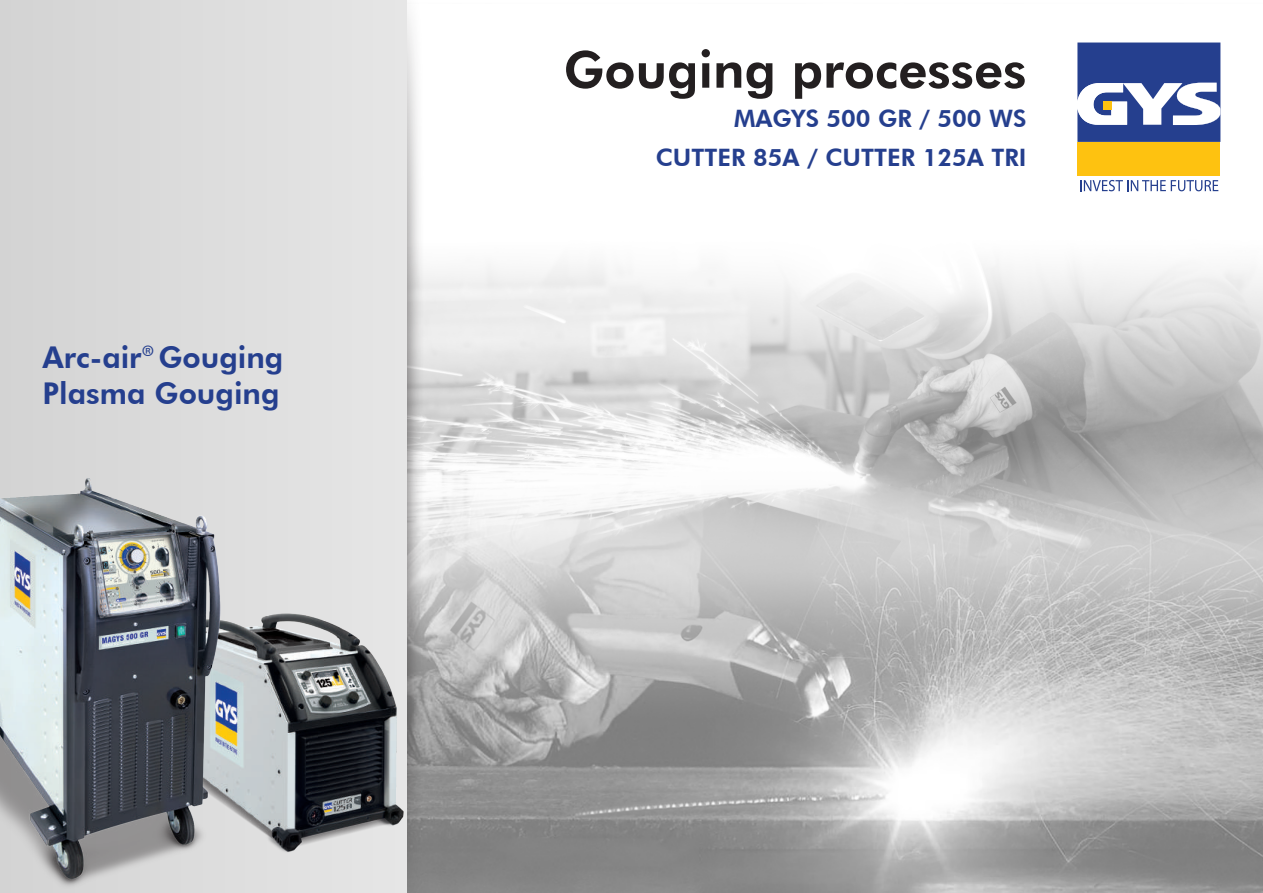
<style>
.page{position:relative;width:1263px;height:893px;background:#fff}
.page>*{position:absolute;margin:0;border:0;box-sizing:border-box;transform-origin:0 0}
.t1{font:800 51px "Futura BT";color:#231f20}
.t2{font:800 30px/36px "Futura BT";color:#253f8e}
.t3{font:800 24px/39px "Futura BT";color:#253f8e;text-align:right}
.s1{font-family:"Myriad Pro";font-weight:300;font-size:33px}
</style>
<div class="page">
<img style="left:424px;top:42px;width:839px;height:851px">
<div style="left:0;top:0;width:424px;height:893px;background:#231f20;opacity:.5"></div>
<div style="left:0;top:0;width:406px;height:893px;background:#dedede"></div>
<div style="left:1077px;top:142px;width:143px;height:33px;background:#fec210"></div>
<svg style="left:1077px;top:43px;width:143px;height:99px"></svg>
<svg style="left:1080px;top:180px;width:138px;height:11px"></svg>
<img style="left:233px;top:603px;width:176px;height:256px">
<img style="left:0;top:468px;width:233px;height:421px">
<p class="t2" style="left:43px;top:339px;width:242px">Arc-air<span class="s1">®</span> Gouging<br>Plasma Gouging</p>
<h1 class="t1" style="left:563px;top:39px;width:464px">Gouging processes</h1>
<p class="t3" style="left:656px;top:98px;width:372px">MAGYS 500 GR / 500 WS<br>CUTTER 85A / CUTTER 125A TRI</p>
</div>
